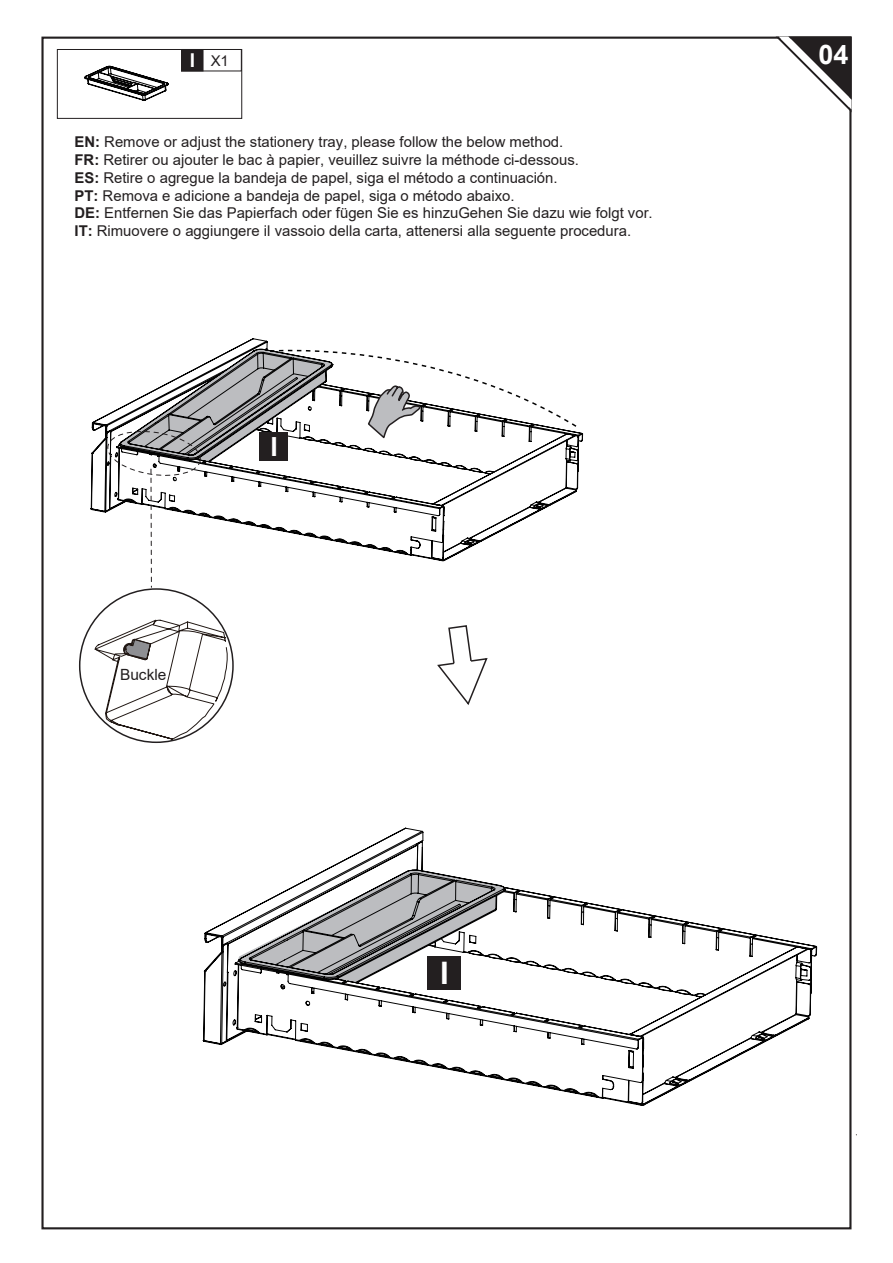
<style>
.page{position:relative;width:893px;height:1263px;background:#fff}
.page>*{position:absolute;margin:0;border:0;box-sizing:border-box;transform-origin:0 0}
.t1{font:700 31.05px "Arial";color:#fff}
.t2{font:700 27px "Arial";color:#fff}
.t3{font:700 26.4px "Arial";color:#fff}
.t4{font:15.45px "Arial";color:#231f20}
.t5{font:14.85px/17.9px "Arial";color:#231f20}
.s1{font-weight:700;font-size:19.05px;color:#fff}
.s2{font-weight:700}
</style>
<div class="page">
<svg style="left:93px;top:339px;width:489px;height:401px"></svg>
<div style="left:259px;top:432px;width:29px;height:29px;background:#231f20"></div>
<svg style="left:202px;top:827px;width:615px;height:279px"></svg>
<div style="left:181px;top:49px;width:22px;height:22px;background:#231f20"></div>
<div style="left:57px;top:49px;width:185px;height:70px;border:1px solid #231f20"></div>
<svg style="left:84px;top:66px;width:85px;height:35px"></svg>
<svg style="left:775px;top:36px;width:77px;height:79px"></svg>
<p class="t5" style="left:190px;top:52px;width:41px"><span class="s1">I</span> X1</p>
<h2 class="t2" style="left:818px;top:36px;width:32px">04</h2>
<p class="t5" style="left:75px;top:133px;width:580px"><span class="s2">EN:</span> Remove or adjust the stationery tray, please follow the below method.<br><span class="s2">FR:</span> Retirer ou ajouter le bac à papier, veuillez suivre la méthode ci-dessous.<br><span class="s2">ES:</span> Retire o agregue la bandeja de papel, siga el método a continuación.<br><span class="s2">PT:</span> Remova e adicione a bandeja de papel, siga o método abaixo.<br><span class="s2">DE:</span> Entfernen Sie das Papierfach oder fügen Sie es hinzuGehen Sie dazu wie folgt vor.<br><span class="s2">IT:</span> Rimuovere o aggiungere il vassoio della carta, attenersi alla seguente procedura.</p>
<p class="t4" style="left:120px;top:664px;width:48px">Buckle</p>
<h3 class="t3" style="left:270px;top:428px;width:9px">I</h3>
<h1 class="t1" style="left:440px;top:951px;width:10px">I</h1>
</div>
